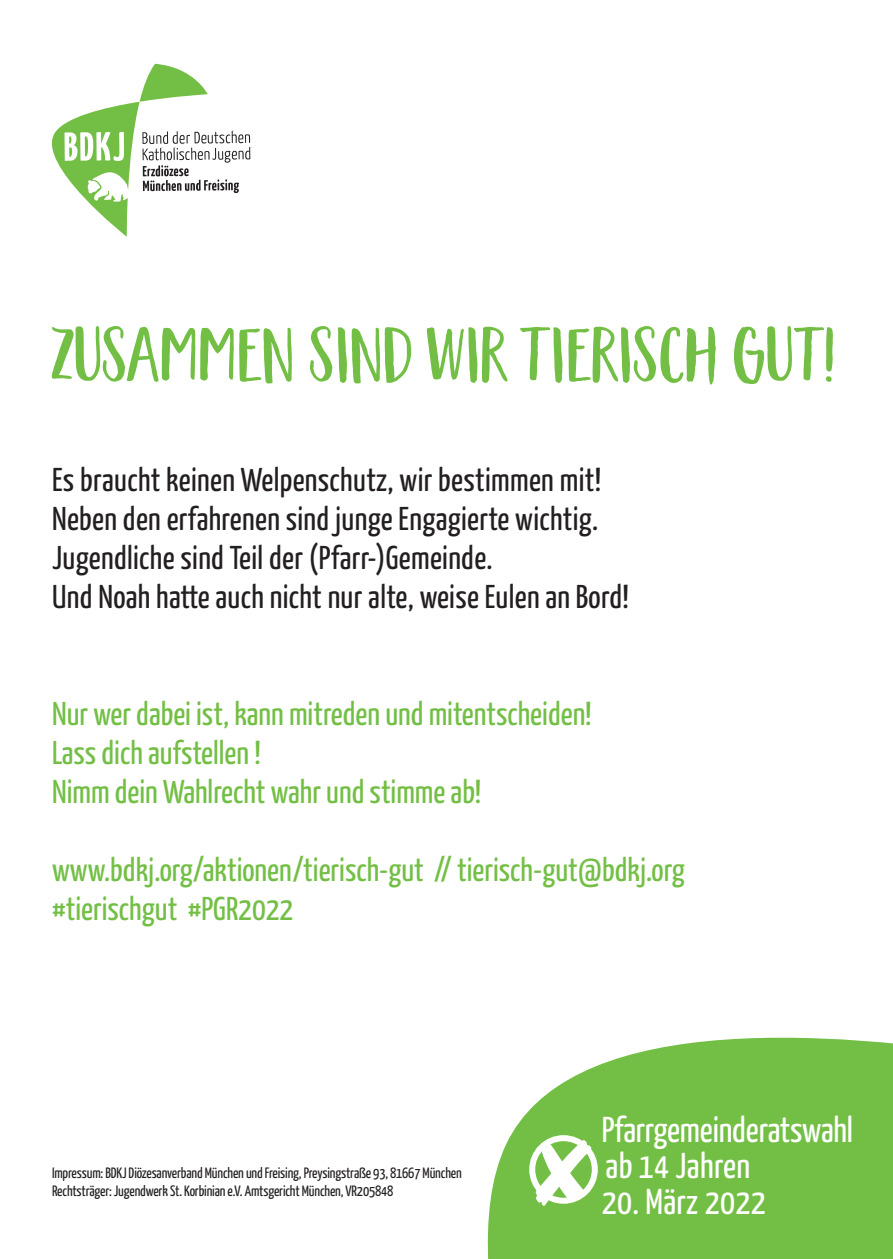
<style>
.page{position:relative;width:893px;height:1259px;background:#fff}
.page>*{position:absolute;margin:0;border:0;box-sizing:border-box;transform-origin:0 0}
.t1{font:72px "Garden Grown Caps";letter-spacing:.01em;color:#73bf45}
.t2{font:36px/36px "Yanone Kaffeesatz";letter-spacing:-.005em;color:#fff}
.t3{font:33px/39px "Yanone Kaffeesatz";letter-spacing:.01em;color:#231f20}
.t4{font:33px/39px "Yanone Kaffeesatz";color:#73bf45}
.t5{font:15px/18px "Yanone Kaffeesatz";letter-spacing:-.01em;color:#231f20}
</style>
<div class="page">
<svg style="left:487px;top:1037px;width:406px;height:222px;background:#83c65b"></svg>
<svg style="left:52px;top:64px;width:198px;height:173px"></svg>
<div style="left:529px;top:1135px;width:69px;height:68px;border:6px solid #fff;border-radius:50%"></div>
<svg style="left:536px;top:1138px;width:55px;height:67px"></svg>
<h1 class="t1" style="left:52px;top:314px;width:784px">zUSAMMEN SIND WIR TIERISCH GUT!</h1>
<p class="t3" style="left:52px;top:459px;width:578px">Es braucht keinen Welpenschutz, wir bestimmen mit!<br>Neben den erfahrenen sind junge Engagierte wichtig.<br>Jugendliche sind Teil der (Pfarr-)Gemeinde.<br>Und Noah hatte auch nicht nur alte, weise Eulen an Bord!</p>
<p class="t4" style="left:52px;top:693px;width:541px">Nur wer dabei ist, kann mitreden und mitentscheiden!<br>Lass dich aufstellen !<br>Nimm dein Wahlrecht wahr und stimme ab!</p>
<p class="t4" style="left:52px;top:849px;width:634px">www.bdkj.org/aktionen/tierisch-gut // tierisch-gut@bdkj.org #tierischgut #PGR2022</p>
<p class="t5" style="left:52px;top:1162px;width:411px">Impressum: BDKJ Diözesanverband München und Freising, Preysingstraße 93, 81667 München<br>Rechtsträger: Jugendwerk St. Korbinian e.V. Amtsgericht München, VR205848</p>
<p class="t2" style="left:602px;top:1110px;width:253px">Pfarrgemeinderatswahl ab 14 Jahren</p>
<p class="t2" style="left:602px;top:1182px;width:166px">20. März 2022</p>
</div>
